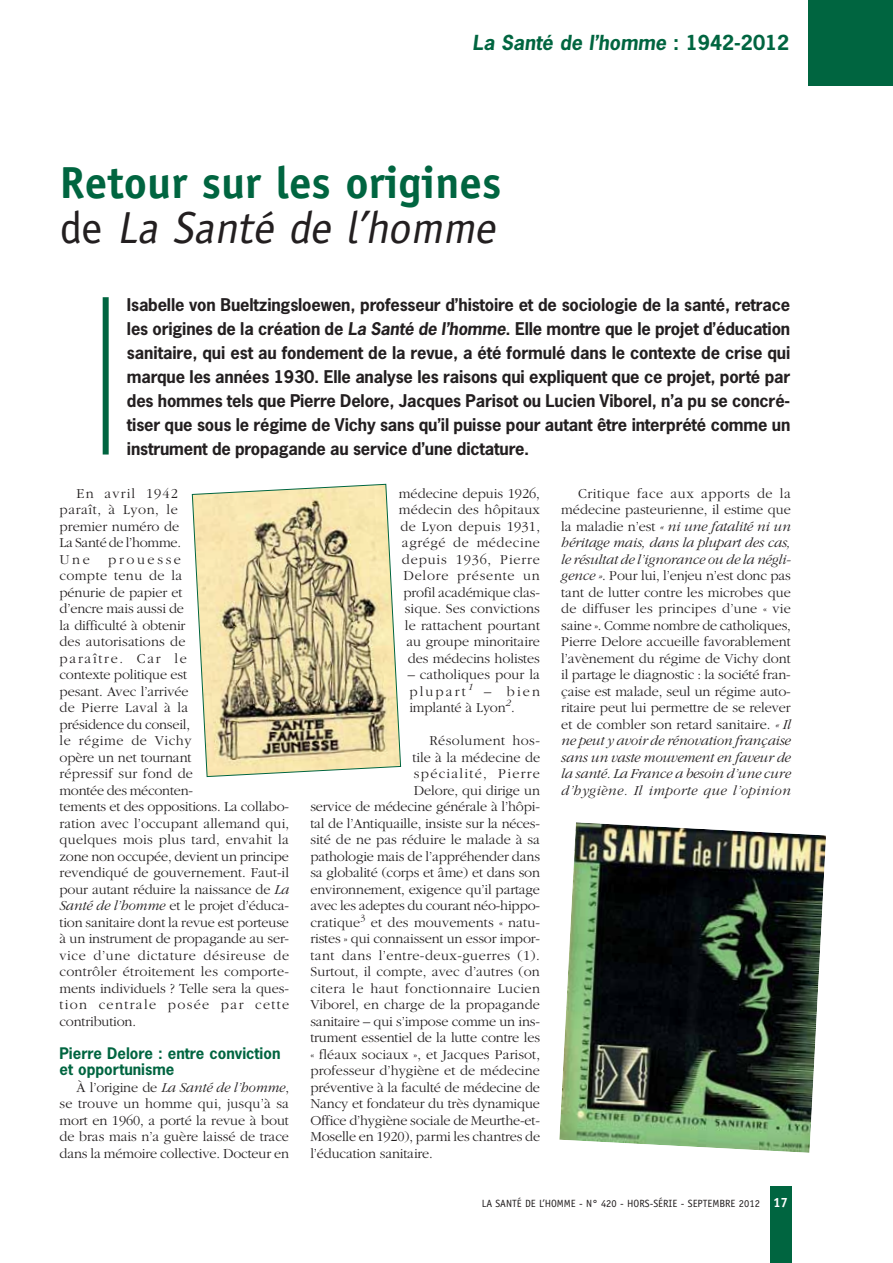
<style>
.page{position:relative;width:893px;height:1263px;background:#fff}
.page>*{position:absolute;margin:0;border:0;box-sizing:border-box;transform-origin:0 0}
.t1{font:700 45px/45px "Officina Sans";color:#006540}
.t2{font:italic 700 19.5px "News Gothic";color:#006540}
.t3{font:700 16.5px/24px "News Gothic";letter-spacing:-.01em;color:#231f20;text-align:justify}
.t4{font:700 15px/16.5px "News Gothic";color:#006540}
.t5{font:300 14.25px/16.5px "Garamond";letter-spacing:-.005em;color:#231f20;text-align:justify}
.t6{font:300 14.25px "Garamond";letter-spacing:.035em;color:#231f20}
.t7{font:300 14.25px "Garamond";letter-spacing:.03em;color:#231f20}
.t8{font:300 14.25px "Garamond";letter-spacing:.09em;color:#231f20}
.t9{font:700 13.5px "Officina Sans";color:#fff}
.t10{font:10.5px "Officina Sans";color:#231f20}
.s1{font-style:normal}
.s2{font-weight:400;color:#231f20}
.s3{font-weight:400;font-style:italic;color:#231f20}
.s4{font-style:italic}
</style>
<div class="page">
<div style="left:770px;top:1186px;width:21px;height:77px;background:#006540"></div>
<div style="left:808px;top:0;width:85px;height:85px;background:#006540"></div>
<div style="left:103px;top:297px;width:6px;height:157px;background:#006540"></div>
<svg style="left:192px;top:484px;width:209px;height:293px;background:#cec39b"></svg>
<img style="left:559px;top:822px;width:267px;height:331px">
<h2 class="t2" style="left:472px;top:35px;width:318px">La Santé de l’homme <span class="s1">: 1942-2012</span></h2>
<h1 class="t1" style="left:60px;top:164px;width:444px">Retour sur les origines <span class="s2">de</span> <span class="s3">La Santé de l’homme</span></h1>
<p class="t3" style="left:127px;top:294px;width:665px">Isabelle von Bueltzingsloewen, professeur d’histoire et de sociologie de la santé, retrace les origines de la création de <span class="s4">La Santé de l’homme</span>. Elle montre que le projet d’éducation sanitaire, qui est au fondement de la revue, a été formulé dans le contexte de crise qui marque les années 1930. Elle analyse les raisons qui expliquent que ce projet, porté par des hommes tels que Pierre Delore, Jacques Parisot ou Lucien Viborel, n’a pu se concré&shy;tiser que sous le régime de Vichy sans qu’il puisse pour autant être interprété comme un instrument de propagande au service d’une dictature.</p>
<p class="t5" style="left:60px;top:486px;width:123px;text-align:left;text-indent:17px">En avril 1942 paraît, à Lyon, le premier numéro de<br>La Santé de l’homme.<br>Une</p>
<p class="t5" style="left:59px;top:552px;width:231px;text-align:left;text-indent:49px">prouesse<br>compte tenu de la<br>pénurie de papier et<br>d’encre mais aussi de<br>la difficulté à obtenir<br>des autorisations de<br>paraître. Car le<br>contexte politique est<br>pesant. Avec l’arrivée<br>de Pierre Laval à la<br>présidence du conseil,<br>le régime de Vichy<br>opère un net tournant<br>répressif sur fond de<br>montée des méconten-<br>tements et des oppositions. La collabo&shy;ration avec l’occupant allemand qui, quelques mois plus tard, envahit la zone non occupée, devient un principe revendiqué de gouvernement. Faut-il pour autant réduire la naissance de <span class="s4">La<br>Santé de l’homme</span> et le projet d’éduca&shy;tion sanitaire dont la revue est porteuse à un instrument de propagande au ser&shy;vice d’une dictature désireuse de contrôler étroitement les comporte&shy;ments individuels ? Telle sera la ques&shy;tion centrale posée par cette contribution.</p>
<p class="t4" style="left:60px;top:1046px;width:222px">Pierre Delore : entre conviction et opportunisme</p>
<p class="t5" style="left:60px;top:1080px;width:231px;text-indent:17px">À l’origine de <span class="s4">La Santé de l’homme</span>, se trouve un homme qui, jusqu’à sa mort en 1960, a porté la revue à bout de bras mais n’a guère laissé de trace dans la mémoire collective. Docteur en</p>
<p class="t5" style="left:399px;top:486px;width:143px;text-align:right">médecine depuis 1926, médecin des hôpitaux de Lyon depuis 1931, agrégé de médecine depuis 1936, Pierre<br>Delore présente un profil académique clas&shy;sique. Ses convictions le rattachent pourtant au groupe minoritaire des médecins holistes</p>
<p class="t5" style="left:408px;top:667px;width:134px">– catholiques pour la plupart<sup>1</sup> – bien implanté à Lyon<sup>2</sup>.</p>
<p class="t6" style="left:429px;top:735px;width:112px">Résolument hos-</p>
<p class="t5" style="left:412px;top:750px;width:129px">tile à la médecine de</p>
<p class="t8" style="left:414px;top:768px;width:128px">spécialité, Pierre</p>
<p class="t5" style="left:414px;top:783px;width:128px">Delore, qui dirige un</p>
<p class="t5" style="left:310px;top:799px;width:231px">service de médecine générale à l’hôpi-</p>
<p class="t5" style="left:310px;top:816px;width:231px">tal de l’Antiquaille, insiste sur la néces-</p>
<p class="t5" style="left:310px;top:832px;width:231px">sité de ne pas réduire le malade à sa</p>
<p class="t5" style="left:310px;top:849px;width:231px">pathologie mais de l’appréhender dans</p>
<p class="t5" style="left:310px;top:865px;width:231px">sa globalité (corps et âme) et dans son</p>
<p class="t5" style="left:310px;top:882px;width:231px">environnement, exigence qu’il partage</p>
<p class="t5" style="left:310px;top:898px;width:231px">avec les adeptes du courant néo-hippo-</p>
<p class="t5" style="left:310px;top:915px;width:231px">cratique<sup>3</sup> et des mouvements « natu-</p>
<p class="t5" style="left:310px;top:931px;width:231px">ristes » qui connaissent un essor impor-</p>
<p class="t6" style="left:310px;top:949px;width:231px">tant dans l’entre-deux-guerres (1).</p>
<p class="t5" style="left:310px;top:964px;width:231px">Surtout, il compte, avec d’autres (on</p>
<p class="t7" style="left:310px;top:982px;width:231px">citera le haut fonctionnaire Lucien</p>
<p class="t5" style="left:310px;top:997px;width:231px">Viborel, en charge de la propagande</p>
<p class="t5" style="left:310px;top:1014px;width:231px">sanitaire – qui s’impose comme un ins-</p>
<p class="t5" style="left:310px;top:1030px;width:231px">trument essentiel de la lutte contre les</p>
<p class="t5" style="left:310px;top:1047px;width:231px">« fléaux sociaux », et Jacques Parisot,</p>
<p class="t5" style="left:310px;top:1063px;width:231px">professeur d’hygiène et de médecine</p>
<p class="t5" style="left:310px;top:1080px;width:231px">préventive à la faculté de médecine de</p>
<p class="t5" style="left:310px;top:1096px;width:231px">Nancy et fondateur du très dynamique</p>
<p class="t5" style="left:310px;top:1113px;width:231px">Office d’hygiène sociale de Meurthe-et-</p>
<p class="t5" style="left:310px;top:1129px;width:231px">Moselle en 1920), parmi les chantres de</p>
<p class="t5" style="left:310px;top:1146px;width:124px">l’éducation sanitaire.</p>
<p class="t5" style="left:561px;top:486px;width:231px;text-indent:17px">Critique face aux apports de la médecine pasteurienne, il estime que la maladie n’est <span class="s4">« ni une fatalité ni un héritage mais, dans la plupart des cas, le résultat de l’ignorance ou de la négli&shy;gence »</span>. Pour lui, l’enjeu n’est donc pas tant de lutter contre les microbes que de diffuser les principes d’une « vie saine ». Comme nombre de catholiques, Pierre Delore accueille favorablement l’avènement du régime de Vichy dont il partage le diagnostic : la société fran&shy;çaise est malade, seul un régime auto&shy;ritaire peut lui permettre de se relever et de combler son retard sanitaire. <span class="s4">« Il ne peut y avoir de rénovation française sans un vaste mouvement en faveur de la santé. La France a besoin d’une cure d’hygiène. Il importe que l’opinion</span></p>
<p class="t10" style="left:482px;top:1200px;width:280px">LA SANTÉ DE L’HOMME - N° 420 - HORS-SÉRIE - SEPTEMBRE 2012</p>
<p class="t9" style="left:773px;top:1197px;width:17px">17</p>
</div>
